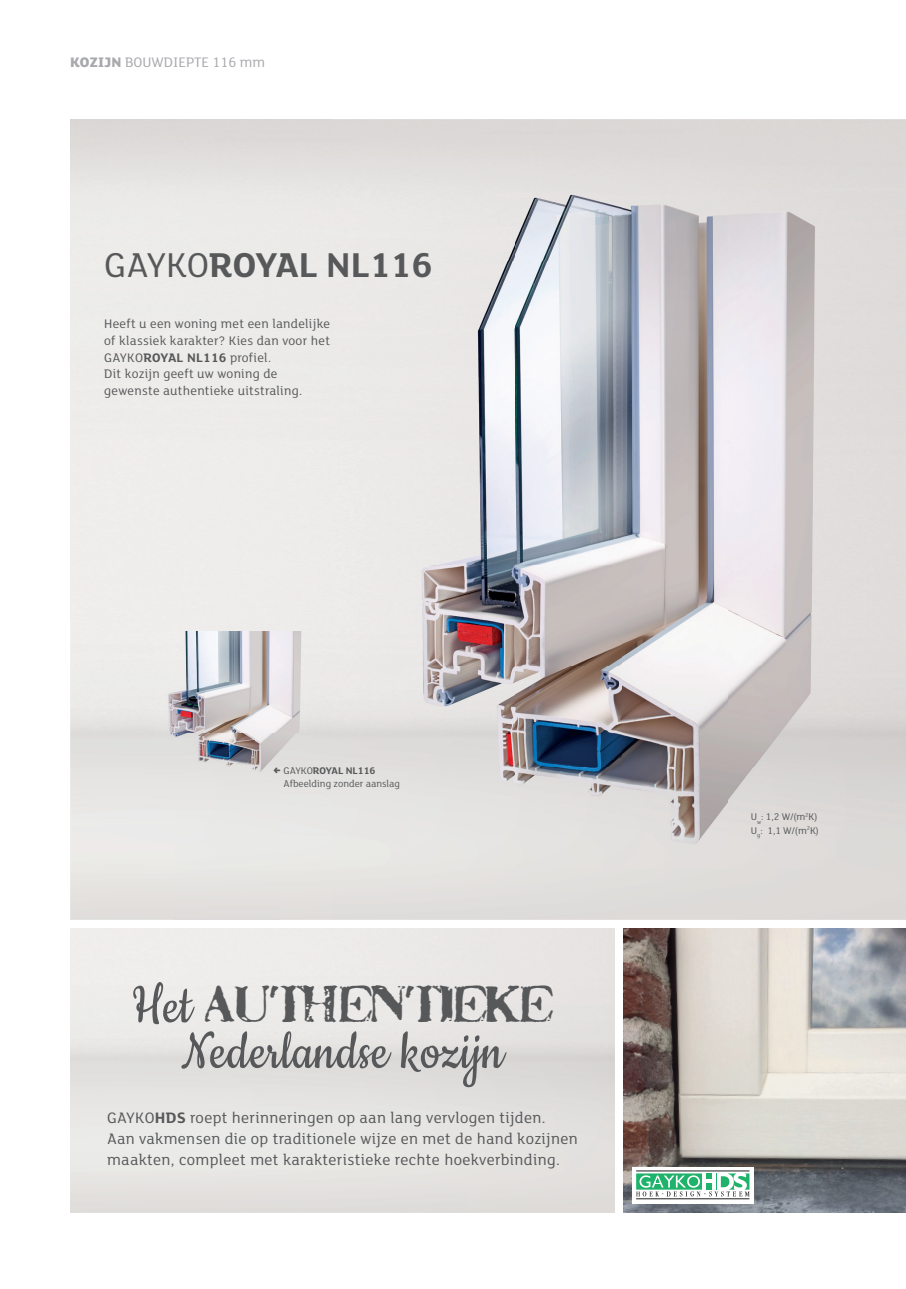
<style>
.page{position:relative;width:906px;height:1289px;background:#fff}
.page>*{position:absolute;margin:0;border:0;box-sizing:border-box;transform-origin:0 0}
.t1{font:60.75px "Cookie";letter-spacing:.01em;color:#57585a;scale:.93 1}
.t2{font:45.6px "Stamp Act";letter-spacing:-.02em;color:#57585a}
.t3{font:700 37.5px "FS Lola";color:#57585a}
.t4{font:16.5px/21px "FS Lola";letter-spacing:.02em;color:#57585a}
.t5{font:15px "FS Lola";color:#a8a9ad}
.t6{font:13.5px/16.8px "FS Lola";letter-spacing:.02em;color:#57585a}
.t7{font:10.5px/13.5px "FS Lola";color:#57585a}
.s1{font-weight:800}
.s2{font-weight:400}
.s3{font-weight:700}
.s4{font-family:"Cookie";font-size:60.75px}
</style>
<div class="page">
<img style="left:408px;top:160px;width:428px;height:708px">
<img style="left:155px;top:631px;width:150px;height:154px">
<img style="left:623px;top:928px;width:283px;height:284px">
<svg style="left:632px;top:1166px;width:121px;height:37px"></svg>
<hr style="left:636px;top:1198px;width:113px;height:1px;background:#231f20">
<hr style="left:636px;top:1170px;width:113px;height:1px;background:#231f20">
<svg style="left:636px;top:1173px;width:113px;height:23px"></svg>
<svg style="left:274px;top:767px;width:6px;height:5px"></svg>
<p class="t5" style="left:70px;top:52px;width:196px"><span class="s1">KOZIJN</span> BOUWDIEPTE 116 mm</p>
<h3 class="t3" style="left:104px;top:239px;width:330px"><span class="s2">GAYKO</span>ROYAL NL116</h3>
<p class="t6" style="left:104px;top:314px;width:227px">Heeft u een woning met een landelijke of klassiek karakter? Kies dan voor het GAYKO<span class="s3">ROYAL NL116</span> profiel.<br>Dit kozijn geeft uw woning de gewenste authentieke uitstraling.</p>
<p class="t7" style="left:283px;top:763px;width:118px">GAYKO<span class="s3">ROYAL NL116<br></span>Afbeelding zonder aanslag</p>
<h2 class="t2" style="left:131px;top:980px;width:423px"><span class="s4">Het</span> AUTHENTIEKE</h2>
<h1 class="t1" style="left:181px;top:1019px;width:348px">Nederlandse kozijn</h1>
<p class="t4" style="left:107px;top:1106px;width:472px">GAYKO<span class="s3">HDS</span> roept herinneringen op aan lang vervlogen tijden.<br>Aan vakmensen die op traditionele wijze en met de hand kozijnen maakten, compleet met karakteristieke rechte hoekverbinding.</p>
<p class="t7" style="left:750px;top:809px;width:70px">U<sub>w</sub>: 1,2 W/(m<sup>2</sup>K)<br>U<sub>g</sub>: 1,1 W/(m<sup>2</sup>K)</p>
</div>
